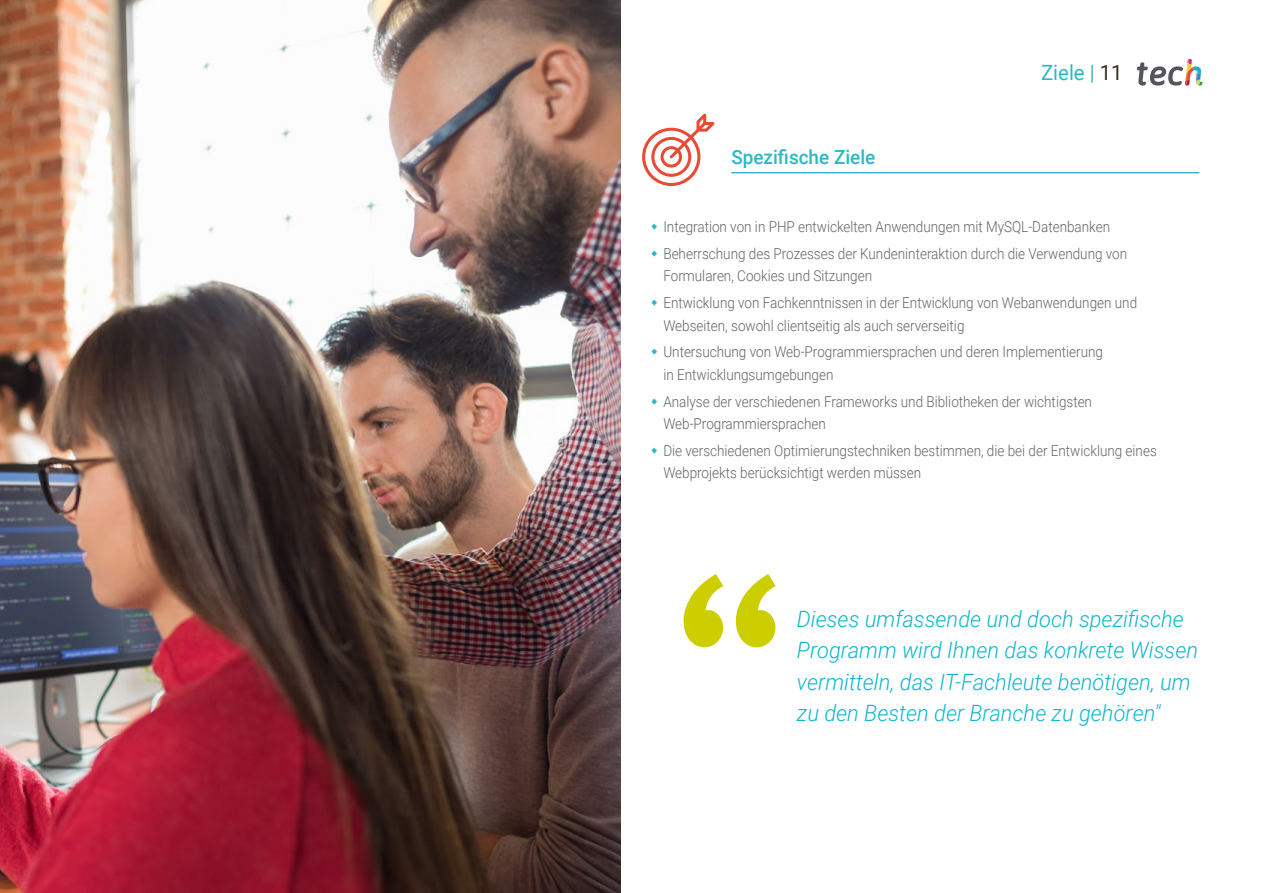
<style>
.page{position:relative;width:1263px;height:893px;background:#fff}
.page>*{position:absolute;margin:0;border:0;box-sizing:border-box;transform-origin:0 0}
.t1{font:italic 300 22.5px/31.5px "Roboto";color:#0fb6cf}
.t2{font:21px "Roboto";color:#2db8c5}
.t3{font:500 19.5px "Roboto";color:#2db8c5}
.t4{font:300 15px/26.7px "Roboto";color:#61646a;scale:.9 1}
.s1{color:#312e20}
</style>
<div class="page">
<svg style="left:1137px;top:59px;width:65px;height:27px"></svg>
<img style="left:0;top:0;width:621px;height:893px">
<svg style="left:683px;top:574px;width:93px;height:73px"></svg>
<svg style="left:642px;top:114px;width:72px;height:72px"></svg>
<hr style="left:731px;top:172px;width:468px;height:1px;background:#2db8c5">
<h3 class="t3" style="left:731px;top:144px;width:145px">Spezifische Ziele</h3>
<h2 class="t2" style="left:1041px;top:57px;width:83px">Ziele | <span class="s1">11</span></h2>
<p class="t4" style="left:663px;top:213px;width:517px">Integration von in PHP entwickelten Anwendungen mit MySQL-Datenbanken<br>Beherrschung des Prozesses der Kundeninteraktion durch die Verwendung von</p>
<p class="t4" style="left:663px;top:262px;width:528px">Formularen, Cookies und Sitzungen<br>Entwicklung von Fachkenntnissen in der Entwicklung von Webanwendungen und</p>
<p class="t4" style="left:663px;top:311px;width:490px">Webseiten, sowohl clientseitig als auch serverseitig<br>Untersuchung von Web-Programmiersprachen und deren Implementierung</p>
<p class="t4" style="left:663px;top:361px;width:478px">in Entwicklungsumgebungen<br>Analyse der verschiedenen Frameworks und Bibliotheken der wichtigsten</p>
<p class="t4" style="left:663px;top:410px;width:550px">Web-Programmiersprachen<br>Die verschiedenen Optimierungstechniken bestimmen, die bei der Entwicklung eines</p>
<p class="t4" style="left:663px;top:459px;width:288px">Webprojekts berücksichtigt werden müssen</p>
<h1 class="t1" style="left:797px;top:602px;width:403px">Dieses umfassende und doch spezifische Programm wird Ihnen das konkrete Wissen vermitteln, das IT-Fachleute benötigen, um zu den Besten der Branche zu gehören"</h1>
</div>
